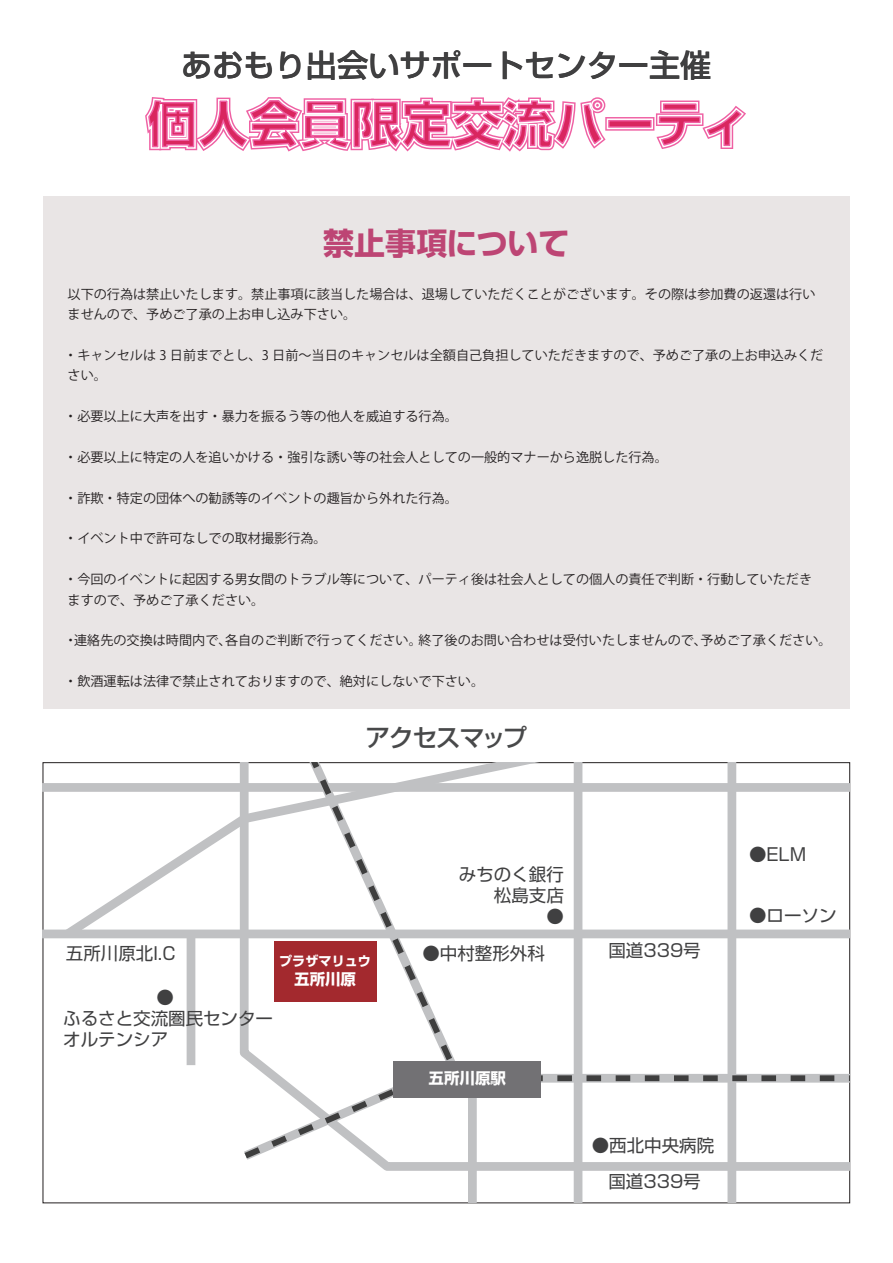
<style>
.page{position:relative;width:893px;height:1263px;background:#fff}
.page>*{position:absolute;margin:0;border:0;box-sizing:border-box;transform-origin:0 0}
.t1{font:50.85px "Shin Go Pro Heavy 90 msp RKSJ H";color:#d9265f}
.t2{font:31.2px "Shin Go Pro Medium 90 msp RKSJ H";color:#231f20}
.t3{font:30.9px "Shin Go Pro Bold 90 msp RKSJ H";color:#bd4574}
.t4{font:24.75px "Shin Go Pro Medium 90 msp RKSJ H";letter-spacing:-.055em;color:#48494a}
.t5{font:17.55px/21px "Shin Go Pro Regular 90 msp RKSJ H";color:#404041;text-align:right}
.t6{font:15.45px "Shin Go Pro Bold 90 msp RKSJ H";color:#fff}
.t7{font:13.05px/20.4px "Koz Go Pr 6 N Regular 90 msp RKSJ H";color:#231f20}
.t8{font:13.05px "Shin Go Pro Bold 90 msp RKSJ H";color:#fff}
</style>
<div class="page">
<div style="left:43px;top:196px;width:807px;height:513px;background:#e9e5e5"></div>
<svg style="left:145px;top:97px;width:601px;height:55px"></svg>
<svg style="left:239px;top:762px;width:611px;height:413px"></svg>
<div style="left:43px;top:783px;width:807px;height:9px;background:#c0c1c3"></div>
<div style="left:43px;top:930px;width:807px;height:8px;background:#c0c1c3"></div>
<div style="left:574px;top:762px;width:8px;height:441px;background:#c0c1c3"></div>
<div style="left:468px;top:1078px;width:9px;height:125px;background:#c0c1c3"></div>
<div style="left:187px;top:934px;width:8px;height:131px;background:#c0c1c3"></div>
<div style="left:727px;top:762px;width:9px;height:441px;background:#c0c1c3"></div>
<svg style="left:239px;top:1069px;width:192px;height:98px"></svg>
<svg style="left:541px;top:1074px;width:309px;height:9px"></svg>
<svg style="left:541px;top:1075px;width:309px;height:6px;background:#848586"></svg>
<svg style="left:299px;top:946px;width:172px;height:146px"></svg>
<svg style="left:303px;top:946px;width:164px;height:142px"></svg>
<div style="left:394px;top:1061px;width:147px;height:36px;background:#727174"></div>
<div style="left:274px;top:941px;width:102px;height:60px;background:#a3292e"></div>
<svg style="left:55px;top:762px;width:530px;height:184px"></svg>
<h2 class="t2" style="left:181px;top:54px;width:532px">あおもり出会いサポートセンター主催</h2>
<h1 class="t1" style="left:147px;top:105px;width:605px">個人会員限定交流パーティ</h1>
<h3 class="t3" style="left:323px;top:231px;width:248px">禁止事項について</h3>
<p class="t7" style="left:68px;top:285px;width:749px">以下の行為は禁止いたします。禁止事項に該当した場合は、退場していただくことがございます。その際は参加費の返還は行いませんので、予めご了承の上お申し込み下さい。</p>
<p class="t7" style="left:64px;top:346px;width:760px">・キャンセルは 3 日前までとし、3 日前～当日のキャンセルは全額自己負担していただきますので、予めご了承の上お申込みください。</p>
<p class="t7" style="left:64px;top:408px;width:395px">・必要以上に大声を出す・暴力を振るう等の他人を威迫する行為。</p>
<p class="t7" style="left:64px;top:448px;width:605px">・必要以上に特定の人を追いかける・強引な誘い等の社会人としての一般的マナーから逸脱した行為。</p>
<p class="t7" style="left:64px;top:489px;width:395px">・詐欺・特定の団体への勧誘等のイベントの趣旨から外れた行為。</p>
<p class="t7" style="left:64px;top:530px;width:264px">・イベント中で許可なしでの取材撮影行為。</p>
<p class="t7" style="left:64px;top:571px;width:749px">・今回のイベントに起因する男女間のトラブル等について、パーティ後は社会人としての個人の責任で判断・行動していただきますので、予めご了承ください。</p>
<p class="t7" style="left:64px;top:632px;width:769px">・連絡先の交換は時間内で、各自のご判断で行ってください。終了後のお問い合わせは受付いたしませんので、予めご了承ください。</p>
<p class="t7" style="left:64px;top:673px;width:421px">・飲酒運転は法律で禁止されておりますので、絶対にしないで下さい。</p>
<h3 class="t4" style="left:365px;top:728px;width:163px">アクセスマップ</h3>
<h3 class="t5" style="left:66px;top:946px;width:111px">五所川原北I.C</h3>
<p class="t8" style="left:279px;top:956px;width:93px">プラザマリュウ</p>
<p class="t6" style="left:294px;top:973px;width:63px">五所川原</p>
<h3 class="t5" style="left:63px;top:1011px;width:211px;text-align:left">ふるさと交流圏民センターオルテンシア</h3>
<h3 class="t5" style="left:459px;top:866px;width:106px">みちのく銀行松島支店<br>●</h3>
<h3 class="t5" style="left:422px;top:946px;width:124px">●中村整形外科</h3>
<h3 class="t5" style="left:608px;top:943px;width:94px">国道339号</h3>
<h3 class="t5" style="left:749px;top:846px;width:59px">●ELM</h3>
<h3 class="t5" style="left:749px;top:908px;width:89px">●ローソン</h3>
<p class="t6" style="left:429px;top:1073px;width:79px">五所川原駅</p>
<h3 class="t5" style="left:592px;top:1137px;width:124px">●西北中央病院</h3>
<h3 class="t5" style="left:608px;top:1174px;width:94px">国道339号</h3>
</div>
